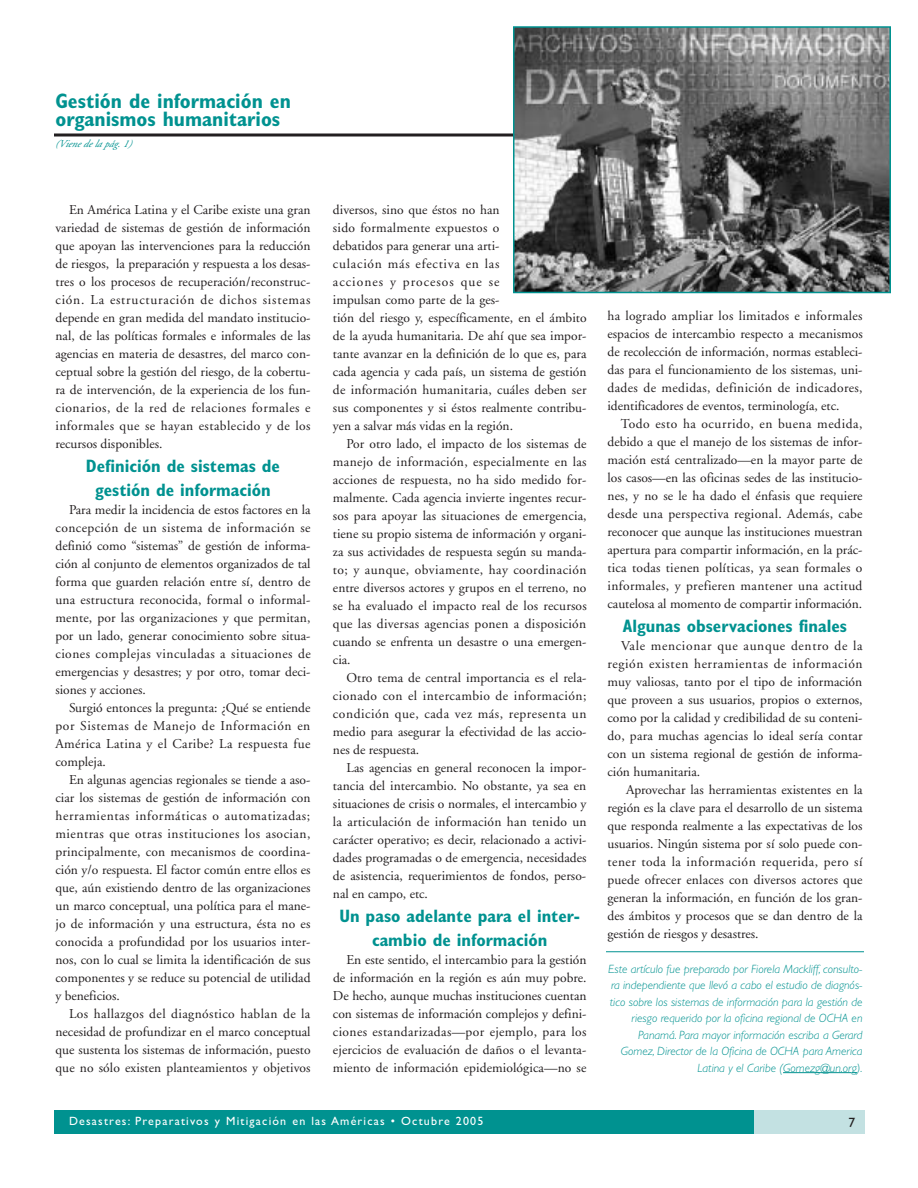
<style>
.page{position:relative;width:918px;height:1188px;background:#fff}
.page>*{position:absolute;margin:0;border:0;box-sizing:border-box;transform-origin:0 0}
.t1{font:700 condensed 21px/18px "Gill Sans";color:#009290}
.t2{font:700 condensed 18px/24px "Gill Sans";color:#009290;text-align:center}
.t3{font:13.5px/18px "Adobe Garamond";color:#231f20;text-align:justify}
.t4{font:13.5px "Gill Sans";color:#231f20}
.t5{font:italic 300 12px/16.5px "Gill Sans";color:#009290;text-align:right}
.t6{font:12px "Gill Sans";letter-spacing:.1em;color:#fff}
.t7{font:italic 10.5px "Adobe Garamond";color:#009290}
</style>
<div class="page">
<div style="left:108px;top:1110px;width:756px;height:24px;background:#c3e1e2"></div>
<div style="left:54px;top:1110px;width:699px;height:24px;background:#009290"></div>
<hr style="left:54px;top:134px;width:810px;height:2px;background:#231f20">
<hr style="left:783px;top:1072px;width:69px;height:1px;background:#009290">
<img style="left:516px;top:29px;width:372px;height:261px">
<div style="left:513px;top:26px;width:378px;height:267px;border:2px solid #009290"></div>
<hr style="left:606px;top:951px;width:258px;height:1px;background:#009290">
<h1 class="t1" style="left:56px;top:94px;width:237px">Gestión de información en organismos humanitarios</h1>
<p class="t7" style="left:56px;top:139px;width:78px">(Vienedela pág.1)</p>
<p class="t3" style="left:56px;top:202px;width:257px;text-indent:14px">En América Latina y el Caribe existe una gran variedad de sistemas de gestión de información que apoyan las intervenciones para la reducción de riesgos, la preparación y respuesta a los desas&shy;tres o los procesos de recuperación/reconstruc&shy;ción. La estructuración de dichos sistemas depende en gran medida del mandato institucio&shy;nal, de las políticas formales e informales de las agencias en materia de desastres, del marco con&shy;ceptual sobre la gestión del riesgo, de la cobertu&shy;ra de intervención, de la experiencia de los fun&shy;cionarios, de la red de relaciones formales e informales que se hayan establecido y de los recursos disponibles.</p>
<h2 class="t2" style="left:86px;top:455px;width:196px">Definición de sistemas de gestión de información</h2>
<p class="t3" style="left:56px;top:502px;width:257px;text-indent:14px">Para medir la incidencia de estos factores en la concepción de un sistema de información se definió como “sistemas” de gestión de informa&shy;ción al conjunto de elementos organizados de tal forma que guarden relación entre sí, dentro de una estructura reconocida, formal o informal&shy;mente, por las organizaciones y que permitan, por un lado, generar conocimiento sobre situa&shy;ciones complejas vinculadas a situaciones de emergencias y desastres; y por otro, tomar deci&shy;siones y acciones.</p>
<p class="t3" style="left:56px;top:700px;width:257px;text-indent:13px">Surgió entonces la pregunta: ¿Qué se entiende por Sistemas de Manejo de Información en América Latina y el Caribe? La respuesta fue compleja.</p>
<p class="t3" style="left:56px;top:772px;width:257px;text-indent:14px">En algunas agencias regionales se tiende a aso&shy;ciar los sistemas de gestión de información con herramientas informáticas o automatizadas; mientras que otras instituciones los asocian, principalmente, con mecanismos de coordina&shy;ción y/o respuesta. El factor común entre ellos es que, aún existiendo dentro de las organizaciones un marco conceptual, una política para el mane&shy;jo de información y una estructura, ésta no es conocida a profundidad por los usuarios inter&shy;nos, con lo cual se limita la identificación de sus componentes y se reduce su potencial de utilidad y beneficios.</p>
<p class="t3" style="left:56px;top:1006px;width:257px;text-indent:14px">Los hallazgos del diagnóstico hablan de la necesidad de profundizar en el marco conceptual que sustenta los sistemas de información, puesto que no sólo existen planteamientos y objetivos</p>
<p class="t3" style="left:333px;top:202px;width:255px;text-align:left">diversos, sino que éstos no han<br>sido formalmente expuestos o<br>debatidos para generar una arti-<br>culación más efectiva en las<br>acciones y procesos que se<br>impulsan como parte de la ges-<br>tión del riesgo y, específicamente, en el ámbito de la ayuda humanitaria. De ahí que sea impor&shy;tante avanzar en la definición de lo que es, para cada agencia y cada país, un sistema de gestión de información humanitaria, cuáles deben ser sus componentes y si éstos realmente contribu&shy;yen a salvar más vidas en la región.</p>
<p class="t3" style="left:333px;top:436px;width:255px;text-indent:14px">Por otro lado, el impacto de los sistemas de manejo de información, especialmente en las acciones de respuesta, no ha sido medido for&shy;malmente. Cada agencia invierte ingentes recur&shy;sos para apoyar las situaciones de emergencia, tiene su propio sistema de información y organi&shy;za sus actividades de respuesta según su manda&shy;to; y aunque, obviamente, hay coordinación entre diversos actores y grupos en el terreno, no se ha evaluado el impacto real de los recursos que las diversas agencias ponen a disposición cuando se enfrenta un desastre o una emergen&shy;cia.</p>
<p class="t3" style="left:333px;top:670px;width:255px;text-indent:14px">Otro tema de central importancia es el rela&shy;cionado con el intercambio de información; condición que, cada vez más, representa un medio para asegurar la efectividad de las accio&shy;nes de respuesta.</p>
<p class="t3" style="left:333px;top:760px;width:255px;text-indent:14px">Las agencias en general reconocen la impor&shy;tancia del intercambio. No obstante, ya sea en situaciones de crisis o normales, el intercambio y la articulación de información han tenido un carácter operativo; es decir, relacionado a activi&shy;dades programadas o de emergencia, necesidades de asistencia, requerimientos de fondos, perso&shy;nal en campo, etc.</p>
<h2 class="t2" style="left:339px;top:905px;width:242px">Un paso adelante para el inter&shy;cambio de información</h2>
<p class="t3" style="left:333px;top:952px;width:255px;text-indent:14px">En este sentido, el intercambio para la gestión de información en la región es aún muy pobre.<br>De hecho, aunque muchas instituciones cuentan con sistemas de información complejos y defini&shy;ciones estandarizadas—por ejemplo, para los ejercicios de evaluación de daños o el levanta&shy;miento de información epidemiológica—no se</p>
<p class="t6" style="left:69px;top:1114px;width:416px">Desastres: Preparativos y Mitigación en las Américas • Octubre 2005</p>
<p class="t3" style="left:607px;top:308px;width:257px">ha logrado ampliar los limitados e informales espacios de intercambio respecto a mecanismos de recolección de información, normas estableci&shy;das para el funcionamiento de los sistemas, uni&shy;dades de medidas, definición de indicadores, identificadores de eventos, terminología, etc.</p>
<p class="t3" style="left:607px;top:416px;width:257px;text-indent:14px">Todo esto ha ocurrido, en buena medida, debido a que el manejo de los sistemas de infor&shy;mación está centralizado—en la mayor parte de los casos—en las oficinas sedes de las institucio&shy;nes, y no se le ha dado el énfasis que requiere desde una perspectiva regional. Además, cabe reconocer que aunque las instituciones muestran apertura para compartir información, en la prác&shy;tica todas tienen políticas, ya sean formales o informales, y prefieren mantener una actitud cautelosa al momento de compartir información.</p>
<h2 class="t2" style="left:623px;top:616px;width:226px">Algunas observaciones finales</h2>
<p class="t3" style="left:608px;top:638px;width:257px;text-indent:14px">Vale mencionar que aunque dentro de la región existen herramientas de información muy valiosas, tanto por el tipo de información que proveen a sus usuarios, propios o externos, como por la calidad y credibilidad de su conteni&shy;do, para muchas agencias lo ideal sería contar con un sistema regional de gestión de informa&shy;ción humanitaria.</p>
<p class="t3" style="left:608px;top:782px;width:257px;text-indent:19px">Aprovechar las herramientas existentes en la región es la clave para el desarrollo de un sistema que responda realmente a las expectativas de los usuarios. Ningún sistema por sí solo puede con&shy;tener toda la información requerida, pero sí puede ofrecer enlaces con diversos actores que generan la información, en función de los gran&shy;des ámbitos y procesos que se dan dentro de la gestión de riesgos y desastres.</p>
<p class="t5" style="left:608px;top:960px;width:256px">Este artículo fue preparado por Fiorela Mackliff, consulto&shy;ra independiente que llevó a cabo el estudio de diagnós&shy;tico sobre los sistemas de información para la gestión de riesgo requerido por la oficina regional de OCHA en Panamá. Para mayor información escriba a Gerard Gomez, Director de la Oficina de OCHA para America Latina y el Caribe (Gomezg@un.org).</p>
<p class="t4" style="left:848px;top:1114px;width:8px">7</p>
</div>
